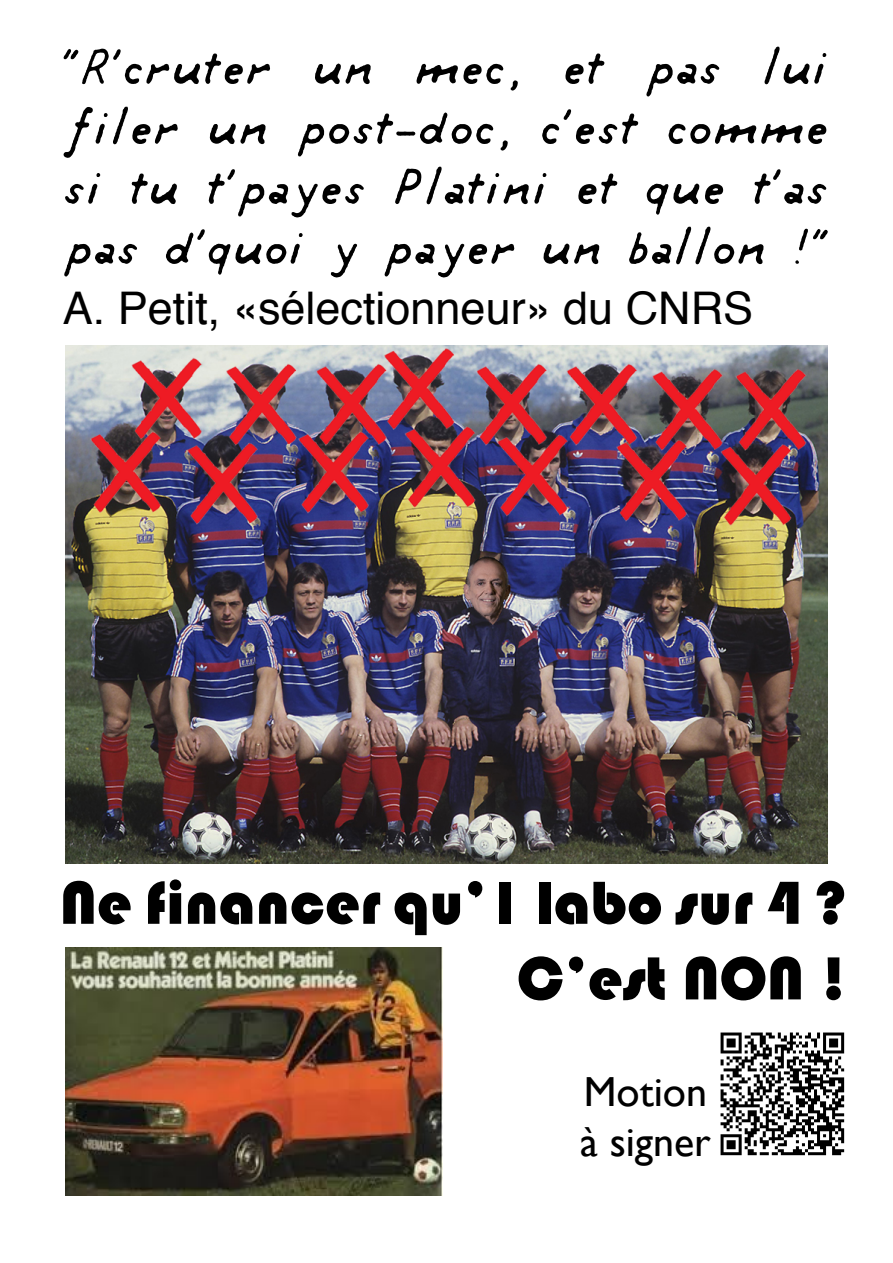
<style>
.page{position:relative;width:893px;height:1263px;background:#fff}
.page>*{position:absolute;margin:0;border:0;box-sizing:border-box;transform-origin:0 0}
.t1{font:63px/75.6px "Bauhaus 93";color:#000;text-align:right}
.t2{font:60px/60px "tintin";color:#000;text-align:justify}
.t3{font:45px "Helvetica";color:#000}
.t4{font:42px/50.4px "Gill Sans";color:#000}
</style>
<div class="page">
<img style="left:720px;top:1032px;width:125px;height:124px">
<img style="left:66px;top:345px;width:761px;height:518px">
<img style="left:66px;top:947px;width:377px;height:248px">
<p class="t2" style="left:63px;top:39px;width:767px">»R’cruter un mec, et pas lui filer un post-doc, c’est comme si tu t‘payes Platini et que t’as pas d’quoi y payer un ballon !»</p>
<p class="t3" style="left:63px;top:273px;width:692px">A. Petit, «sélectionneur» du CNRS</p>
<p class="t1" style="left:60px;top:865px;width:789px">Ne financer qu’1 labo sur 4 ?<br>C’est NON !</p>
<p class="t4" style="left:580px;top:1066px;width:132px">Motion à signer</p>
</div>
